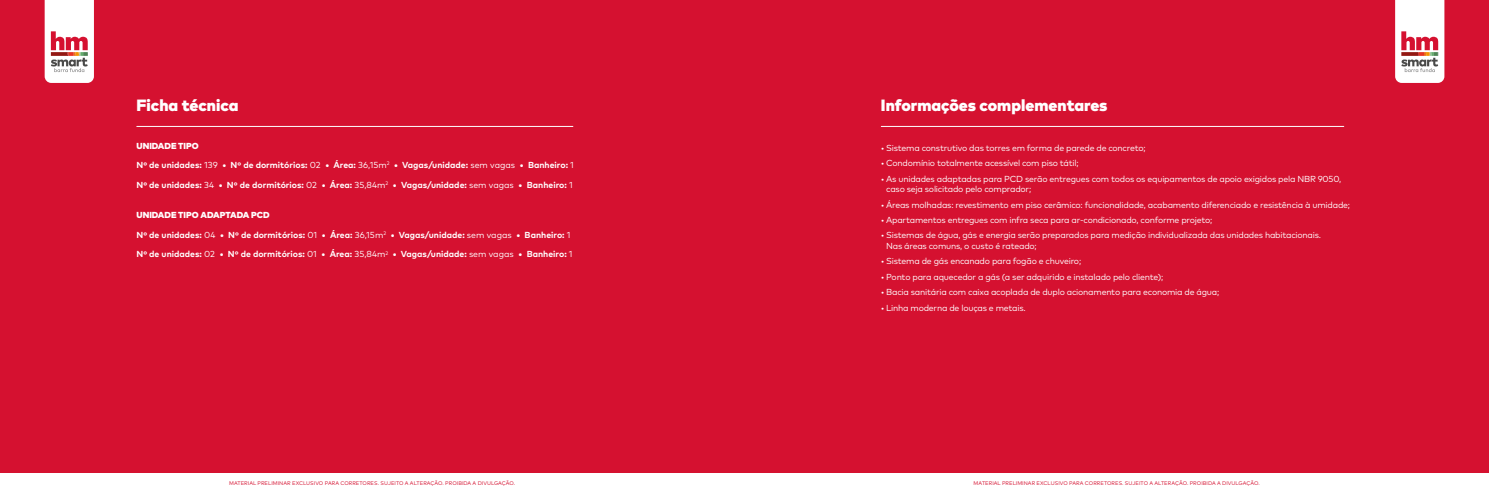
<style>
.page{position:relative;width:1489px;height:497px;background:#fff}
.page>*{position:absolute;margin:0;border:0;box-sizing:border-box;transform-origin:0 0}
.t1{font:900 16.28px "Mark Pro";color:#fff}
.t2{font:8.75px/10.5px "Mark Pro";letter-spacing:-.025em;color:#fff}
.t3{font:700 8.75px "Mark Pro";color:#fff}
.t4{font:900 8.75px "Mark Pro";color:#fff}
.t5{font:5.25px "Mark Pro";letter-spacing:.005em;color:#d51130}
.s1{font-weight:400}
</style>
<div class="page">
<div style="left:0;top:0;width:744px;height:471px;background:#d51130"></div>
<div style="left:744px;top:0;width:744px;height:471px;background:#d51130"></div>
<svg style="left:1395px;top:0;width:49px;height:83px;background:#eed7d9"></svg>
<svg style="left:45px;top:0;width:49px;height:83px;background:#efd7d9"></svg>
<hr style="left:137px;top:126px;width:436px;height:1px;background:#fff">
<hr style="left:881px;top:126px;width:462px;height:1px;background:#fff">
<h1 class="t1" style="left:136px;top:92px;width:103px">Ficha técnica</h1>
<p class="t4" style="left:136px;top:138px;width:64px">UNIDADE TIPO</p>
<p class="t3" style="left:136px;top:158px;width:439px">Nº de unidades: <span class="s1">139</span> • Nº de dormitórios: <span class="s1">02</span> • Área: <span class="s1">36,15m</span><sup>2</sup> • Vagas/unidade: <span class="s1">sem vagas</span> • Banheiro: <span class="s1">1</span></p>
<p class="t3" style="left:136px;top:178px;width:437px">Nº de unidades: <span class="s1">34</span> • Nº de dormitórios: <span class="s1">02</span> • Área: <span class="s1">35,84m</span><sup>2</sup> • Vagas/unidade: <span class="s1">sem vagas</span> • Banheiro: <span class="s1">1</span></p>
<p class="t4" style="left:136px;top:208px;width:135px">UNIDADE TIPO ADAPTADA PCD</p>
<p class="t3" style="left:136px;top:228px;width:435px">Nº de unidades: <span class="s1">04</span> • Nº de dormitórios: <span class="s1">01</span> • Área: <span class="s1">36,15m</span><sup>2</sup> • Vagas/unidade: <span class="s1">sem vagas</span> • Banheiro: <span class="s1">1</span></p>
<p class="t3" style="left:136px;top:247px;width:437px">Nº de unidades: <span class="s1">02</span> • Nº de dormitórios: <span class="s1">01</span> • Área: <span class="s1">35,84m</span><sup>2</sup> • Vagas/unidade: <span class="s1">sem vagas</span> • Banheiro: <span class="s1">1</span></p>
<h1 class="t1" style="left:881px;top:92px;width:228px">Informações complementares</h1>
<p class="t2" style="left:881px;top:141px;width:266px">• Sistema construtivo das torres em forma de parede de concreto;</p>
<p class="t2" style="left:881px;top:157px;width:199px">• Condomínio totalmente acessível com piso tátil;</p>
<p class="t2" style="left:886px;top:172px;width:456px;text-indent:-5px">• As unidades adaptadas para PCD serão entregues com todos os equipamentos de apoio exigidos pela NBR 9050, caso seja solicitado pelo comprador;</p>
<p class="t2" style="left:881px;top:198px;width:470px">• Áreas molhadas: revestimento em piso cerâmico: funcionalidade, acabamento diferenciado e resistência à umidade;</p>
<p class="t2" style="left:881px;top:214px;width:333px">• Apartamentos entregues com infra seca para ar-condicionado, conforme projeto;</p>
<p class="t2" style="left:886px;top:229px;width:436px;text-indent:-5px">• Sistemas de água, gás e energia serão preparados para medição individualizada das unidades habitacionais.<br>Nas áreas comuns, o custo é rateado;</p>
<p class="t2" style="left:881px;top:255px;width:202px">• Sistema de gás encanado para fogão e chuveiro;</p>
<p class="t2" style="left:881px;top:270px;width:284px">• Ponto para aquecedor a gás (a ser adquirido e instalado pelo cliente);</p>
<p class="t2" style="left:881px;top:286px;width:340px">• Bacia sanitária com caixa acoplada de duplo acionamento para economia de água;</p>
<p class="t2" style="left:881px;top:301px;width:146px">• Linha moderna de louças e metais.</p>
<p class="t5" style="left:229px;top:478px;width:287px">MATERIAL PRELIMINAR EXCLUSIVO PARA CORRETORES. SUJEITO A ALTERAÇÃO. PROIBIDA A DIVULGAÇÃO.</p>
<p class="t5" style="left:973px;top:478px;width:287px">MATERIAL PRELIMINAR EXCLUSIVO PARA CORRETORES. SUJEITO A ALTERAÇÃO. PROIBIDA A DIVULGAÇÃO.</p>
</div>
